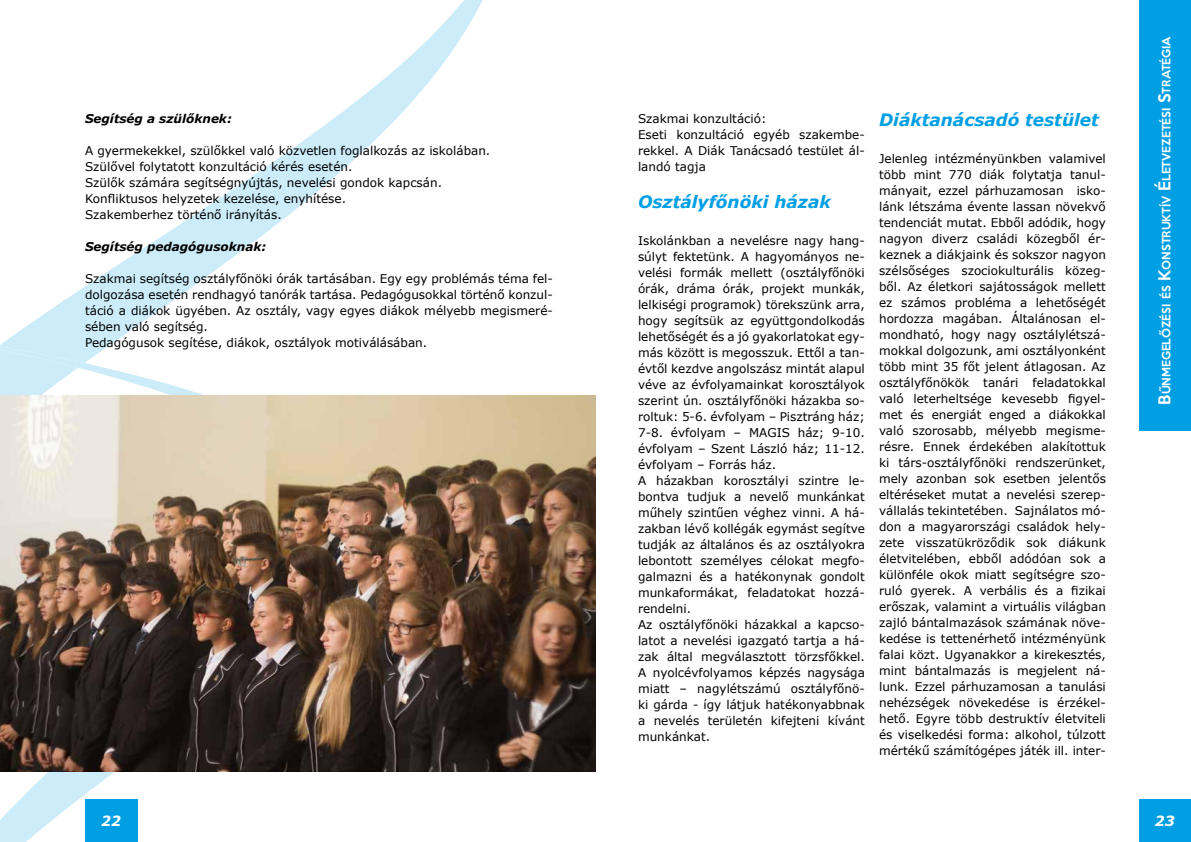
<style>
.page{position:relative;width:1191px;height:842px;background:#fff}
.page>*{position:absolute;margin:0;border:0;box-sizing:border-box;transform-origin:0 0}
.t1{font:italic 700 17px "Verdana";color:#009fe3}
.t2{font:italic 700 14px "Verdana";color:#fff}
.t3{font:12px/16px "Verdana";color:#000}
.t4{font:italic 700 12px "Verdana";color:#000}
.t5{font:500 10.5px "Keep Calm";color:#fff}
.s1{font-size:15px}
</style>
<div class="page">
<div style="left:1138px;top:799px;width:53px;height:43px;background:#009fe3"></div>
<div style="left:1138px;top:0;width:53px;height:431px;background:#009fe3"></div>
<svg style="left:0;top:380px;width:499px;height:462px"></svg>
<svg style="left:0;top:0;width:483px;height:349px"></svg>
<svg style="left:0;top:349px;width:153px;height:47px;fill:#cdecf9"></svg>
<img style="left:0;top:396px;width:595px;height:375px">
<p class="t4" style="left:85px;top:110px;width:148px">Segítség a szülőknek:</p>
<p class="t3" style="left:85px;top:142px;width:407px">A gyermekekkel, szülőkkel való közvetlen foglalkozás az iskolában.<br>Szülővel folytatott konzultáció kérés esetén.<br>Szülők számára segítségnyújtás, nevelési gondok kapcsán.<br>Konfliktusos helyzetek kezelése, enyhítése.<br>Szakemberhez történő irányítás.</p>
<p class="t4" style="left:85px;top:238px;width:183px">Segítség pedagógusoknak:</p>
<p class="t3" style="left:85px;top:270px;width:469px">Szakmai segítség osztályfőnöki órák tartásában. Egy egy problémás téma fel&shy;dolgozása esetén rendhagyó tanórák tartása. Pedagógusokkal történő konzul&shy;táció a diákok ügyében. Az osztály, vagy egyes diákok mélyebb megismeré&shy;sében való segítség.<br>Pedagógusok segítése, diákok, osztályok motiválásában.</p>
<p class="t3" style="left:638px;top:110px;width:228px">Szakmai konzultáció:<br>Eseti konzultáció egyéb szakembe&shy;rekkel. A Diák Tanácsadó testület ál&shy;landó tagja</p>
<h1 class="t1" style="left:638px;top:189px;width:194px">Osztályfőnöki házak</h1>
<p class="t3" style="left:638px;top:232px;width:228px">Iskolánkban a nevelésre nagy hang&shy;súlyt fektetünk. A hagyományos ne&shy;velési formák mellett (osztályfőnöki órák, dráma órák, projekt munkák, lelkiségi programok) törekszünk arra, hogy segítsük az együttgondolkodás lehetőségét és a jó gyakorlatokat egy&shy;más között is megosszuk. Ettől a tan&shy;évtől kezdve angolszász mintát alapul véve az évfolyamainkat korosztályok szerint ún. osztályfőnöki házakba so&shy;roltuk: 5-6. évfolyam – Pisztráng ház; 7-8. évfolyam – MAGIS ház; 9-10. évfolyam – Szent László ház; 11-12. évfolyam – Forrás ház.<br>A házakban korosztályi szintre le&shy;bontva tudjuk a nevelő munkánkat műhely szintűen véghez vinni. A há&shy;zakban lévő kollégák egymást segítve tudják az általános és az osztályokra lebontott személyes célokat megfo&shy;galmazni és a hatékonynak gondolt munkaformákat, feladatokat hozzá&shy;rendelni.<br>Az osztályfőnöki házakkal a kapcso&shy;latot a nevelési igazgató tartja a há&shy;zak által megválasztott törzsfőkkel.<br>A nyolcévfolyamos képzés nagysága miatt – nagylétszámú osztályfőnö&shy;ki gárda - így látjuk hatékonyabbnak a nevelés területén kifejteni kívánt munkánkat.</p>
<h1 class="t1" style="left:879px;top:108px;width:221px">Diáktanácsadó testület</h1>
<p class="t3" style="left:879px;top:151px;width:228px;text-align:justify">Jelenleg intézményünkben valamivel több mint 770 diák folytatja tanul&shy;mányait, ezzel párhuzamosan isko&shy;lánk létszáma évente lassan növekvő tendenciát mutat. Ebből adódik, hogy nagyon diverz családi közegből ér&shy;keznek a diákjaink és sokszor nagyon szélsőséges szociokulturális közeg&shy;ből. Az életkori sajátosságok mellett ez számos probléma a lehetőségét hordozza magában. Általánosan el&shy;mondható, hogy nagy osztálylétszá&shy;mokkal dolgozunk, ami osztályonként több mint 35 főt jelent átlagosan. Az osztályfőnökök tanári feladatokkal való leterheltsége kevesebb figyel&shy;met és energiát enged a diákokkal való szorosabb, mélyebb megisme&shy;résre. Ennek érdekében alakítottuk ki társ-osztályfőnöki rendszerünket, mely azonban sok esetben jelentős eltéréseket mutat a nevelési szerep&shy;vállalás tekintetében. Sajnálatos mó&shy;don a magyarországi családok hely&shy;zete visszatükröződik sok diákunk életvitelében, ebből adódóan sok a különféle okok miatt segítségre szo&shy;ruló gyerek. A verbális és a fizikai erőszak, valamint a virtuális világban zajló bántalmazások számának növe&shy;kedése is tettenérhető intézményünk falai közt. Ugyanakkor a kirekesztés, mint bántalmazás is megjelent ná&shy;lunk. Ezzel párhuzamosan a tanulási nehézségek növekedése is érzékel&shy;hető. Egyre több destruktív életviteli és viselkedési forma: alkohol, túlzott mértékű számítógépes játék ill. inter-</p>
<p class="t5" style="left:1157px;top:405px;width:370px;rotate:-90deg"><span class="s1">B</span>űnmegelőzési és <span class="s1">K</span>onstruktív <span class="s1">É</span> letvezetési <span class="s1">S</span>tratégia</p>
<p class="t2" style="left:101px;top:811px;width:21px">22</p>
<p class="t2" style="left:1155px;top:811px;width:21px">23</p>
</div>
